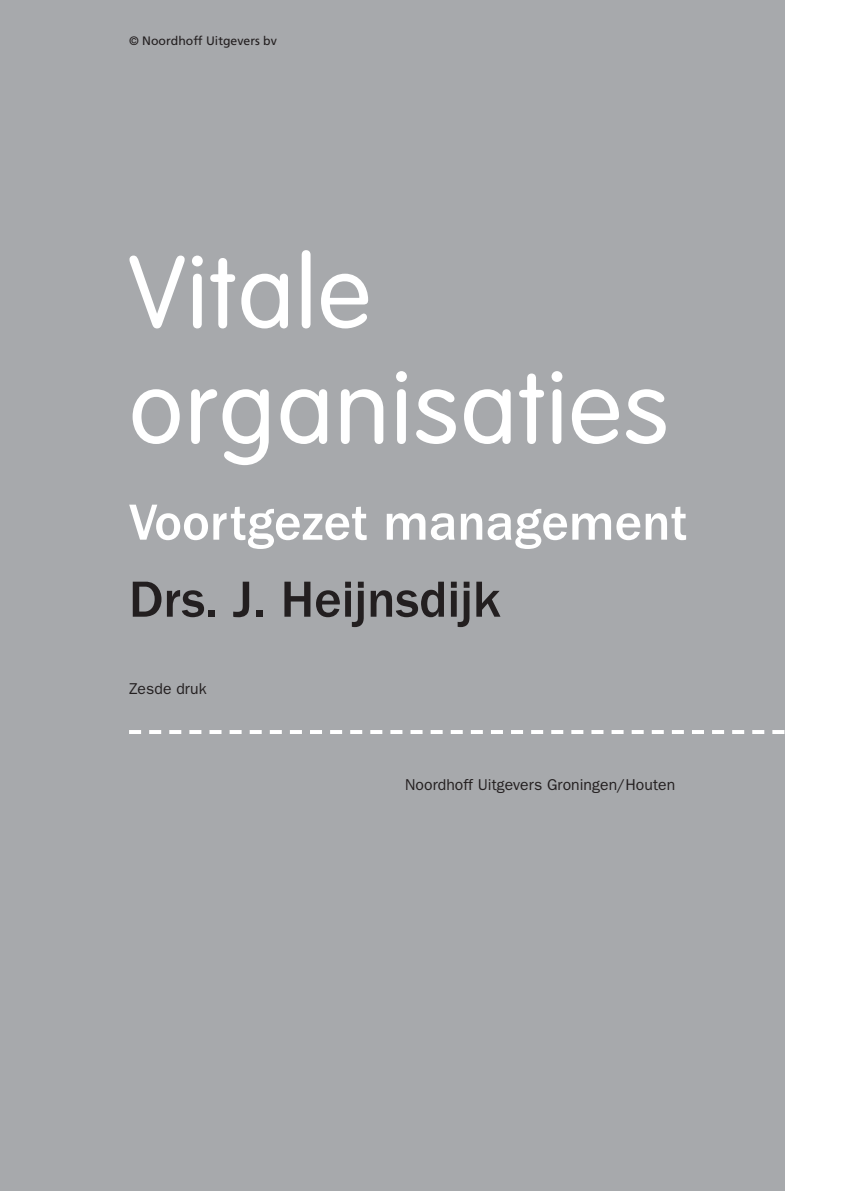
<style>
.page{position:relative;width:844px;height:1191px;background:#fff}
.page>*{position:absolute;margin:0;border:0;box-sizing:border-box;transform-origin:0 0}
.t1{font:300 100.62px/115.5px "VAG Rounded Std";letter-spacing:.02em;color:#fff}
.t2{font:500 52.5px "ITC Franklin Gothic Std";color:#fff}
.t3{font:500 52.5px "ITC Franklin Gothic Std";color:#231f20}
.t4{font:15.75px "ITC Franklin Gothic Std";letter-spacing:.005em;color:#231f20}
.t5{font:12.25px "Frutiger LT Std";color:#231f20}
</style>
<div class="page">
<div style="left:0;top:0;width:784px;height:1191px;background:#a7a9ac"></div>
<svg style="left:129px;top:730px;width:655px;height:4px"></svg>
<p class="t5" style="left:129px;top:34px;width:149px">© Noordhoff Uitgevers bv</p>
<h1 class="t1" style="left:129px;top:241px;width:540px">Vitale organisaties</h1>
<h2 class="t2" style="left:129px;top:502px;width:559px">Voortgezet management</h2>
<h2 class="t3" style="left:129px;top:579px;width:373px">Drs. J. Heijnsdijk</h2>
<p class="t4" style="left:129px;top:682px;width:79px">Zesde druk</p>
<p class="t4" style="left:405px;top:779px;width:271px">Noordhoff Uitgevers Groningen/Houten</p>
</div>
